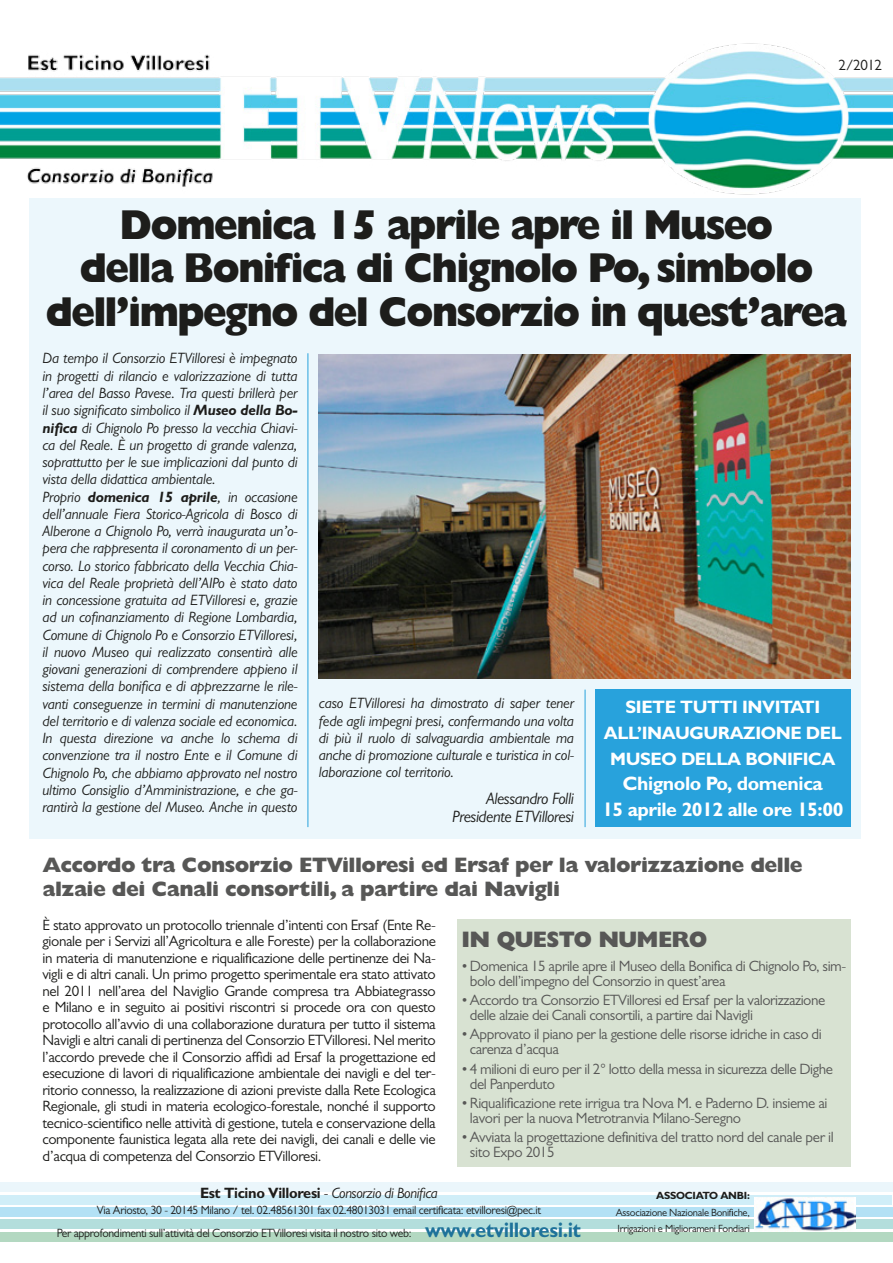
<style>
.page{position:relative;width:893px;height:1263px;background:#fff}
.page>*{position:absolute;margin:0;border:0;box-sizing:border-box;transform-origin:0 0}
.Titolo_2{font:800 42px/43.5px "Gill Sans MT Pro";letter-spacing:-.05em;color:#1d1d1b;text-align:center;scale:.94 1}
.t1{font:800 22.5px "Gill Sans MT Pro";letter-spacing:-.03em;color:#575756}
.Titolo_2-2{font:800 21px/24px "Gill Sans MT Pro";letter-spacing:-.025em;color:#575756}
.testo{font:700 19.5px "Gill Sans MT Pro";letter-spacing:-.025em;color:#fff}
.testo-2{font:700 18px/25.5px "Gill Sans MT Pro";letter-spacing:-.025em;color:#fff;text-align:center}
.firma{font:italic 16.5px/18px "Gill Sans MT Pro";letter-spacing:-.025em;color:#1d1d1b;text-align:right}
.testo-3{font:italic 15px/17.2px "Gill Sans MT Pro";letter-spacing:-.01em;color:#1d1d1b;text-align:justify}
.testo-4{font:15px/16.5px "Gill Sans MT Pro";letter-spacing:-.025em;color:#1d1d1b;text-align:justify}
.Sommario{font:15px/15px "Gill Sans MT Pro";letter-spacing:-.03em;color:#575756}
.testo-5{font:12px/22.5px "Gill Sans MT Pro";letter-spacing:-.025em;color:#1d1d1b;text-align:center}
.testo-6{font:10.5px/16.5px "Gill Sans MT Pro";letter-spacing:-.025em;color:#1d1d1b;text-align:justify}
.s1{font-weight:700}
.s2{font-weight:700;font-style:normal}
.s3{font-style:normal}
.s4{font-weight:700;font-size:21px;color:#1e729a}
</style>
<div class="page">
<div style="left:30px;top:198px;width:831px;height:640px;background:#ecf7fc"></div>
<hr style="left:585px;top:690px;width:1px;height:137px;background:#28a2dc">
<hr style="left:308px;top:353px;width:1px;height:474px;background:#28a2dc">
<div style="left:1px;top:1182px;width:892px;height:10px;background:#ebf6fb"></div>
<div style="left:1px;top:1195px;width:891px;height:9px;background:#d0eef8"></div>
<div style="left:0;top:1207px;width:892px;height:10px;background:#b3e1f5"></div>
<div style="left:0;top:1219px;width:893px;height:10px;background:#b3dedc"></div>
<div style="left:0;top:1232px;width:892px;height:10px;background:#b3d8c1"></div>
<img style="left:0;top:43px;width:893px;height:152px">
<img style="left:755px;top:1197px;width:100px;height:34px">
<div style="left:457px;top:919px;width:393px;height:248px;background:#d8e2d2"></div>
<img style="left:319px;top:355px;width:531px;height:324px">
<div style="left:595px;top:690px;width:255px;height:137px;background:#28a2dc"></div>
<p class="testo-4" style="left:838px;top:57px;width:45px">2/2012</p>
<p class="Titolo_2" style="left:46px;top:202px;width:854px">Domenica 15 aprile apre il Museo<br>della Bonifica di Chignolo Po, simbolo dell’impegno del Consorzio in quest’area</p>
<p class="testo-3" style="left:42px;top:350px;width:257px">Da tempo il Consorzio ETVilloresi è impegnato in progetti di rilancio e valorizzazione di tutta l’area del Basso Pavese. Tra questi brillerà per il suo significato simbolico il <span class="s1">Museo della Bo&shy;nifica</span> di Chignolo Po presso la vecchia Chiavi&shy;ca del Reale. È un progetto di grande valenza, soprattutto per le sue implicazioni dal punto di vista della didattica ambientale.</p>
<p class="testo-3" style="left:42px;top:488px;width:257px">Proprio <span class="s1">domenica 15 aprile</span>, in occasione dell’annuale Fiera Storico-Agricola di Bosco di Alberone a Chignolo Po, verrà inaugurata un’o&shy;pera che rappresenta il coronamento di un per&shy;corso. Lo storico fabbricato della Vecchia Chia&shy;vica del Reale proprietà dell’AIPo è stato dato in concessione gratuita ad ETVilloresi e, grazie ad un cofinanziamento di Regione Lombardia, Comune di Chignolo Po e Consorzio ETVilloresi, il nuovo Museo qui realizzato consentirà alle giovani generazioni di comprendere appieno il sistema della bonifica e di apprezzarne le rile&shy;vanti conseguenze in termini di manutenzione del territorio e di valenza sociale ed economica.</p>
<p class="testo-3" style="left:42px;top:729px;width:257px">In questa direzione va anche lo schema di convenzione tra il nostro Ente e il Comune di Chignolo Po, che abbiamo approvato nel nostro ultimo Consiglio d’Amministrazione, e che ga&shy;rantirà la gestione del Museo. Anche in questo</p>
<p class="testo-3" style="left:319px;top:694px;width:257px">caso ETVilloresi ha dimostrato di saper tener fede agli impegni presi, confermando una volta di più il ruolo di salvaguardia ambientale ma anche di promozione culturale e turistica in col&shy;laborazione col territorio.</p>
<p class="firma" style="left:452px;top:789px;width:123px">Alessandro Folli<br>Presidente ETVilloresi</p>
<p class="testo-2" style="left:604px;top:694px;width:239px">SIETE TUTTI INVITATI<br>ALL’INAUGURAZIONE DEL<br>MUSEO DELLA BONIFICA</p>
<p class="testo" style="left:623px;top:771px;width:201px">Chignolo Po, domenica</p>
<p class="testo" style="left:602px;top:797px;width:243px">15 aprile 2012 alle ore 15:00</p>
<p class="Titolo_2-2" style="left:43px;top:852px;width:762px">Accordo tra Consorzio ETVilloresi ed Ersaf per la valorizzazione delle alzaie dei Canali consortili, a partire dai Navigli</p>
<p class="testo-4" style="left:43px;top:916px;width:395px">È stato approvato un protocollo triennale d’intenti con Ersaf (Ente Re&shy;gionale per i Servizi all’Agricoltura e alle Foreste) per la collaborazione in materia di manutenzione e riqualificazione delle pertinenze dei Na&shy;vigli e di altri canali. Un primo progetto sperimentale era stato attivato nel 2011 nell’area del Naviglio Grande compresa tra Abbiategrasso e Milano e in seguito ai positivi riscontri si procede ora con questo protocollo all’avvio di una collaborazione duratura per tutto il sistema Navigli e altri canali di pertinenza del Consorzio ETVilloresi. Nel merito l’accordo prevede che il Consorzio affidi ad Ersaf la progettazione ed esecuzione di lavori di riqualificazione ambientale dei navigli e del ter&shy;ritorio connesso, la realizzazione di azioni previste dalla Rete Ecologica Regionale, gli studi in materia ecologico-forestale, nonché il supporto tecnico-scientifico nelle attività di gestione, tutela e conservazione della componente faunistica legata alla rete dei navigli, dei canali e delle vie d’acqua di competenza del Consorzio ETVilloresi.</p>
<p class="t1" style="left:461px;top:926px;width:248px">IN QUESTO NUMERO</p>
<p class="Sommario" style="left:470px;top:958px;width:378px;text-indent:-9px">• Domenica 15 aprile apre il Museo della Bonifica di Chignolo Po, sim&shy;bolo dell’impegno del Consorzio in quest’area</p>
<p class="Sommario" style="left:470px;top:992px;width:357px;text-indent:-9px">• Accordo tra Consorzio ETVilloresi ed Ersaf per la valorizzazione delle alzaie dei Canali consortili, a partire dai Navigli</p>
<p class="Sommario" style="left:470px;top:1027px;width:353px;text-indent:-9px">• Approvato il piano per la gestione delle risorse idriche in caso di carenza d’acqua</p>
<p class="Sommario" style="left:470px;top:1061px;width:365px;text-indent:-9px">• 4 milioni di euro per il 2° lotto della messa in sicurezza delle Dighe del Panperduto</p>
<p class="Sommario" style="left:470px;top:1095px;width:359px;text-indent:-9px">• Riqualificazione rete irrigua tra Nova M. e Paderno D. insieme ai lavori per la nuova Metrotranvia Milano-Seregno</p>
<p class="Sommario" style="left:470px;top:1129px;width:365px;text-indent:-9px">• Avviata la progettazione definitiva del tratto nord del canale per il sito Expo 2015</p>
<p class="testo-3" style="left:200px;top:1184px;width:239px"><span class="s2">Est Ticino Villoresi</span> <span class="s3">-</span> Consorzio di Bonifica</p>
<p class="testo-5" style="left:57px;top:1199px;width:526px">Via Ariosto, 30 - 20145 Milano / tel. 02.48561301 fax 02.48013031 email certificata: etvilloresi@pec.it<br>Per approfondimenti sull’attività del Consorzio ETVilloresi visita il nostro sito web: <span class="s4">www.etvilloresi.it</span></p>
<p class="testo-6" style="left:616px;top:1187px;width:136px;text-indent:40px"><span class="s1">ASSOCIATO ANBI:<br></span>Associazione Nazionale Bonifiche, Irrigazioni e Migliorameni Fondiari</p>
</div>
